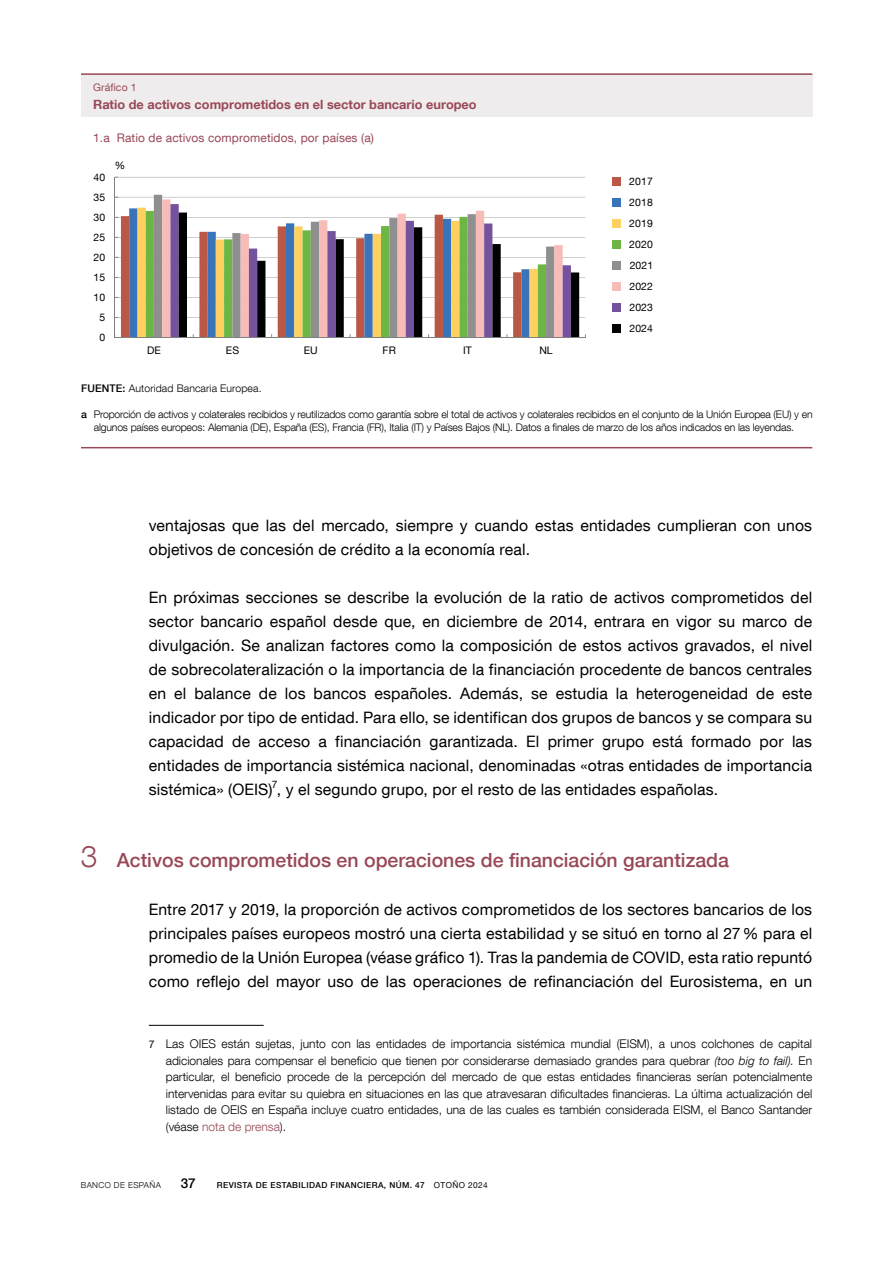
<style>
.page{position:relative;width:893px;height:1263px;background:#fff}
.page>*{position:absolute;margin:0;border:0;box-sizing:border-box;transform-origin:0 0}
.Ladillo_1{font:500 19.5px "Bd E Neue Helvetica";color:#984856}
.Texto_artículo{font:15.75px/24px "Bd E Neue Helvetica";letter-spacing:.01em;color:#000;text-align:justify}
.t1{font:500 13.5px "Bd E Neue Helvetica";color:#000}
.t2{font:700 12.75px "Bd E Neue Helvetica";color:#984856}
.Texto_Citas_1{font:300 12px/16.5px "Bd E Neue Helvetica";color:#000;text-align:justify}
.t3{font:12px "Bd E Neue Helvetica";letter-spacing:.01em;color:#984856}
.t4{font:300 10.5px/12.6px "Bd E Neue Helvetica";letter-spacing:-.02em;color:#000;text-align:center}
.t5{font:10.5px "Bd E Neue Helvetica";letter-spacing:.01em;color:#000}
.t6{font:300 10.5px "Bd E Neue Helvetica";letter-spacing:.01em;color:#000}
.t7{font:10.5px "Bd E Neue Helvetica";letter-spacing:.01em;color:#984856}
.t8{font:500 8.25px "Bd E Neue Helvetica";letter-spacing:.05em;color:#000}
.t9{font:300 8.25px "Bd E Neue Helvetica";letter-spacing:.05em;color:#000}
.s1{font-weight:500}
.s2{font-weight:300;font-size:30px}
.s3{font-weight:400;font-size:10.5px}
.s4{font-style:italic}
.s5{color:#984856}
.s6{font-weight:400}
</style>
<div class="page">
<hr style="left:149px;top:1025px;width:115px;height:1px;background:#000">
<hr style="left:81px;top:447px;width:731px;height:1px;background:#984856">
<hr style="left:115px;top:317px;width:470px;height:1px;background:#a6a5a5">
<hr style="left:115px;top:297px;width:470px;height:1px;background:#a6a5a5">
<hr style="left:115px;top:277px;width:470px;height:1px;background:#a6a5a5">
<hr style="left:115px;top:257px;width:470px;height:1px;background:#a6a5a5">
<hr style="left:115px;top:237px;width:470px;height:1px;background:#a6a5a5">
<hr style="left:115px;top:217px;width:470px;height:1px;background:#a6a5a5">
<hr style="left:115px;top:197px;width:470px;height:1px;background:#a6a5a5">
<hr style="left:115px;top:177px;width:470px;height:1px;background:#a6a5a5">
<svg style="left:121px;top:216px;width:8px;height:121px"></svg>
<svg style="left:129px;top:208px;width:8px;height:129px"></svg>
<svg style="left:137px;top:208px;width:17px;height:129px"></svg>
<svg style="left:146px;top:211px;width:8px;height:126px"></svg>
<svg style="left:154px;top:195px;width:400px;height:142px"></svg>
<svg style="left:162px;top:199px;width:392px;height:138px"></svg>
<svg style="left:170px;top:204px;width:384px;height:133px"></svg>
<svg style="left:179px;top:213px;width:400px;height:124px"></svg>
<hr style="left:114px;top:177px;width:1px;height:160px;background:#7f8080">
<hr style="left:115px;top:337px;width:470px;height:1px;background:#7f8080">
<div style="left:612px;top:324px;width:9px;height:8px;background:#010202"></div>
<div style="left:612px;top:303px;width:9px;height:8px;background:#75529d"></div>
<div style="left:612px;top:282px;width:9px;height:8px;background:#f7bbb8"></div>
<div style="left:612px;top:261px;width:9px;height:8px;background:#908f8f"></div>
<div style="left:612px;top:240px;width:9px;height:8px;background:#6db646"></div>
<div style="left:612px;top:219px;width:9px;height:8px;background:#fed060"></div>
<div style="left:612px;top:198px;width:9px;height:8px;background:#3973b9"></div>
<div style="left:612px;top:177px;width:9px;height:8px;background:#ba5745"></div>
<div style="left:81px;top:74px;width:731px;height:43px;background:#efeced"></div>
<hr style="left:81px;top:73px;width:731px;height:2px;background:#984856">
<p class="t7" style="left:93px;top:81px;width:45px">Gráfico 1</p>
<p class="t2" style="left:93px;top:96px;width:385px">Ratio de activos comprometidos en el sector bancario europeo</p>
<p class="t3" style="left:93px;top:131px;width:282px">1.a Ratio de activos comprometidos, por países (a)</p>
<p class="t5" style="left:94px;top:170px;width:13px">40</p>
<p class="t5" style="left:94px;top:190px;width:13px">35</p>
<p class="t5" style="left:94px;top:210px;width:13px">30</p>
<p class="t5" style="left:94px;top:231px;width:13px">25</p>
<p class="t5" style="left:94px;top:251px;width:13px">20</p>
<p class="t5" style="left:94px;top:271px;width:13px">15</p>
<p class="t5" style="left:94px;top:291px;width:13px">10</p>
<p class="t5" style="left:100px;top:311px;width:7px">5</p>
<p class="t5" style="left:100px;top:331px;width:7px">0</p>
<p class="t5" style="left:115px;top:159px;width:12px">%</p>
<p class="t5" style="left:147px;top:344px;width:15px">DE</p>
<p class="t5" style="left:226px;top:344px;width:15px">ES</p>
<p class="t5" style="left:304px;top:344px;width:16px">EU</p>
<p class="t5" style="left:383px;top:344px;width:15px">FR</p>
<p class="t5" style="left:463px;top:344px;width:10px">IT</p>
<p class="t5" style="left:539px;top:344px;width:15px">NL</p>
<p class="t5" style="left:629px;top:175px;width:25px">2017</p>
<p class="t5" style="left:629px;top:196px;width:25px">2018</p>
<p class="t5" style="left:629px;top:217px;width:25px">2019</p>
<p class="t5" style="left:629px;top:238px;width:25px">2020</p>
<p class="t5" style="left:630px;top:258px;width:25px">2021</p>
<p class="t5" style="left:629px;top:280px;width:25px">2022</p>
<p class="t5" style="left:629px;top:301px;width:25px">2023</p>
<p class="t5" style="left:629px;top:322px;width:25px">2024</p>
<p class="t6" style="left:81px;top:382px;width:182px"><span class="s1">FUENTE:</span> Autoridad Bancaria Europea.</p>
<p class="t4" style="left:81px;top:408px;width:733px"><span class="s1">a</span> Proporción de activos y colaterales recibidos y reutilizados como garantía sobre el total de activos y colaterales recibidos en el conjunto de la Unión Europea (EU) y en algunos países europeos: Alemania (DE), España (ES), Francia (FR), Italia (IT) y Países Bajos (NL). Datos a finales de marzo de los años indicados en las leyendas.</p>
<p class="Texto_artículo" style="left:149px;top:513px;width:665px">ventajosas que las del mercado, siempre y cuando estas entidades cumplieran con unos objetivos de concesión de crédito a la economía real.</p>
<p class="Texto_artículo" style="left:149px;top:585px;width:665px">En próximas secciones se describe la evolución de la ratio de activos comprometidos del sector bancario español desde que, en diciembre de 2014, entrara en vigor su marco de divulgación. Se analizan factores como la composición de estos activos gravados, el nivel de sobrecolateralización o la importancia de la financiación procedente de bancos centrales en el balance de los bancos españoles. Además, se estudia la heterogeneidad de este indicador por tipo de entidad. Para ello, se identifican dos grupos de bancos y se compara su capacidad de acceso a financiación garantizada. El primer grupo está formado por las entidades de importancia sistémica nacional, denominadas «otras entidades de importancia sistémica» (OEIS)<sup>7</sup>, y el segundo grupo, por el resto de las entidades españolas.</p>
<h3 class="Ladillo_1" style="left:81px;top:848px;width:650px"><span class="s2">3</span> Activos comprometidos en operaciones de financiación garantizada</h3>
<p class="Texto_artículo" style="left:149px;top:897px;width:665px">Entre 2017 y 2019, la proporción de activos comprometidos de los sectores bancarios de los principales países europeos mostró una cierta estabilidad y se situó en torno al 27% para el promedio de la Unión Europea (véase gráfico 1). Tras la pandemia de COVID, esta ratio repuntó como reflejo del mayor uso de las operaciones de refinanciación del Eurosistema, en un</p>
<p class="Texto_Citas_1" style="left:166px;top:1035px;width:648px;text-indent:-17px"><span class="s3">7</span> Las OIES están sujetas, junto con las entidades de importancia sistémica mundial (EISM), a unos colchones de capital adicionales para compensar el beneficio que tienen por considerarse demasiado grandes para quebrar <span class="s4">(too big to fail).</span> En particular, el beneficio procede de la percepción del mercado de que estas entidades financieras serían potencialmente intervenidas para evitar su quiebra en situaciones en las que atravesaran dificultades financieras. La última actualización del listado de OEIS en España incluye cuatro entidades, una de las cuales es también considerada EISM, el Banco Santander (véase <span class="s5">nota de prensa</span>).</p>
<p class="t9" style="left:81px;top:1180px;width:82px">BANCO DE ESPAÑA</p>
<p class="t1" style="left:181px;top:1175px;width:16px">37</p>
<p class="t8" style="left:217px;top:1180px;width:272px">REVISTA DE ESTABILIDAD FINANCIERA, NÚM. 47 <span class="s6">OTOÑO 2024</span></p>
</div>
